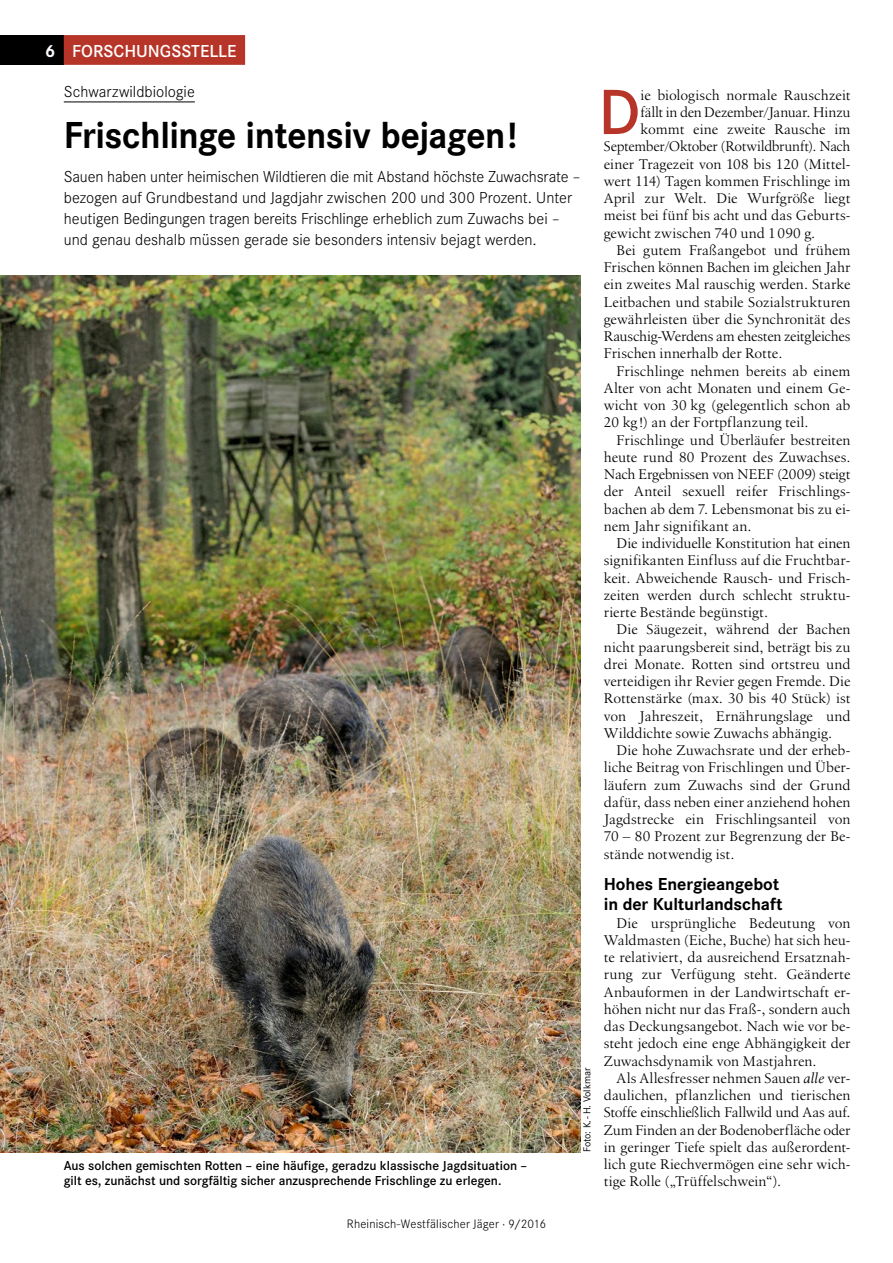
<style>
.page{position:relative;width:893px;height:1263px;background:#fff}
.page>*{position:absolute;margin:0;border:0;box-sizing:border-box;transform-origin:0 0}
.t1{font:600 66.3px "Corporate S";color:#b63528}
.t2{font:700 39px "Corporate S";letter-spacing:-.015em;color:#000;scale:.95 1}
.t3{font:700 18px/19.5px "Corporate S";letter-spacing:-.005em;color:#000}
.t4{font:600 18px "Corporate S";color:#fff}
.t5{font:300 16.5px/21px "Corporate S";color:#000}
.t6{font:14.55px/17.2px "Birka LT Pro";color:#000;text-align:justify}
.t7{font:14.55px "Birka LT Pro";letter-spacing:-.02em;color:#000}
.t8{font:14.55px "Birka LT Pro";letter-spacing:.02em;color:#000}
.t9{font:600 13.5px/15px "Corporate S";color:#000}
.t10{font:300 12.75px "Corporate S";letter-spacing:.01em;color:#000}
.t11{font:10.5px "Corporate S";color:#000}
.s1{font-weight:700}
.s2{font-style:italic}
</style>
<div class="page">
<div style="left:0;top:35px;width:64px;height:30px;background:#000"></div>
<img style="left:0;top:275px;width:580px;height:877px">
<div style="left:64px;top:35px;width:181px;height:30px;background:#b63528"></div>
<hr style="left:64px;top:102px;width:131px;height:1px;background:#000">
<p class="t4" style="left:45px;top:40px;width:193px"><span class="s1">6</span> FORSCHUNGSSTELLE</p>
<p class="t5" style="left:64px;top:82px;width:133px">Schwarzwildbiologie</p>
<h2 class="t2" style="left:64px;top:113px;width:479px">Frischlinge intensiv bejagen!</h2>
<p class="t5" style="left:64px;top:166px;width:519px">Sauen haben unter heimischen Wildtieren die mit Abstand höchste Zuwachsrate – bezogen auf Grundbestand und Jagdjahr zwischen 200 und 300 Prozent. Unter heutigen Bedingungen tragen bereits Frischlinge erheblich zum Zuwachs bei – und genau deshalb müssen gerade sie besonders intensiv bejagt werden.</p>
<p class="t9" style="left:64px;top:1158px;width:465px">Aus solchen gemischten Rotten – eine häufige, geradzu klassische Jagdsituation – gilt es, zunächst und sorgfältig sicher anzusprechende Frischlinge zu erlegen.</p>
<p class="t10" style="left:347px;top:1217px;width:201px">Rheinisch-Westfälischer Jäger · 9/2016</p>
<p class="t11" style="left:581px;top:1152px;width:86px;rotate:-90deg">Foto: K.-H. Volkmar</p>
<h1 class="t1" style="left:598px;top:74px;width:44px">D</h1>
<p class="t6" style="left:640px;top:86px;width:211px">ie biologisch normale Rauschzeit</p>
<p class="t6" style="left:640px;top:103px;width:211px">fällt in den Dezember/Januar. Hinzu</p>
<p class="t6" style="left:640px;top:121px;width:211px">kommt eine zweite Rausche im</p>
<p class="t7" style="left:604px;top:138px;width:248px">September/Oktober (Rotwildbrunft). Nach</p>
<p class="t6" style="left:604px;top:155px;width:248px">einer Tragezeit von 108 bis 120 (Mittel-</p>
<p class="t6" style="left:604px;top:172px;width:248px">wert 114) Tagen kommen Frischlinge im</p>
<p class="t6" style="left:604px;top:190px;width:248px">April zur Welt. Die Wurfgröße liegt</p>
<p class="t6" style="left:604px;top:207px;width:248px">meist bei fünf bis acht und das Geburts-</p>
<p class="t6" style="left:604px;top:224px;width:213px">gewicht zwischen 740 und 1090 g.</p>
<p class="t6" style="left:617px;top:241px;width:235px">Bei gutem Fraßangebot und frühem</p>
<p class="t6" style="left:604px;top:259px;width:248px">Frischen können Bachen im gleichen Jahr</p>
<p class="t6" style="left:604px;top:276px;width:248px">ein zweites Mal rauschig werden. Starke</p>
<p class="t6" style="left:604px;top:293px;width:248px">Leitbachen und stabile Sozialstrukturen</p>
<p class="t6" style="left:604px;top:310px;width:248px">gewährleisten über die Synchronität des</p>
<p class="t6" style="left:604px;top:328px;width:248px">Rauschig-Werdens am ehesten zeitgleiches</p>
<p class="t6" style="left:604px;top:345px;width:180px">Frischen innerhalb der Rotte.</p>
<p class="t6" style="left:617px;top:362px;width:235px">Frischlinge nehmen bereits ab einem</p>
<p class="t6" style="left:604px;top:379px;width:248px">Alter von acht Monaten und einem Ge-</p>
<p class="t6" style="left:604px;top:397px;width:248px">wicht von 30 kg (gelegentlich schon ab</p>
<p class="t6" style="left:604px;top:414px;width:206px">20 kg !) an der Fortpflanzung teil.</p>
<p class="t6" style="left:617px;top:431px;width:235px">Frischlinge und Überläufer bestreiten</p>
<p class="t6" style="left:604px;top:448px;width:248px">heute rund 80 Prozent des Zuwachses.</p>
<p class="t6" style="left:604px;top:466px;width:248px">Nach Ergebnissen von NEEF (2009) steigt</p>
<p class="t6" style="left:604px;top:483px;width:247px">der Anteil sexuell reifer Frischlings-</p>
<p class="t6" style="left:604px;top:500px;width:248px">bachen ab dem 7. Lebensmonat bis zu ei-</p>
<p class="t8" style="left:604px;top:517px;width:149px">nem Jahr signifikant an.</p>
<p class="t6" style="left:617px;top:535px;width:235px">Die individuelle Konstitution hat einen</p>
<p class="t6" style="left:604px;top:552px;width:248px">signifikanten Einfluss auf die Fruchtbar-</p>
<p class="t6" style="left:604px;top:569px;width:248px">keit. Abweichende Rausch- und Frisch-</p>
<p class="t6" style="left:604px;top:586px;width:248px">zeiten werden durch schlecht struktu-</p>
<p class="t6" style="left:604px;top:604px;width:166px">rierte Bestände begünstigt.</p>
<p class="t6" style="left:617px;top:621px;width:235px">Die Säugezeit, während der Bachen</p>
<p class="t6" style="left:604px;top:638px;width:248px">nicht paarungsbereit sind, beträgt bis zu</p>
<p class="t6" style="left:604px;top:655px;width:248px">drei Monate. Rotten sind ortstreu und</p>
<p class="t6" style="left:604px;top:673px;width:248px">verteidigen ihr Revier gegen Fremde. Die</p>
<p class="t6" style="left:604px;top:690px;width:248px">Rottenstärke (max. 30 bis 40 Stück) ist</p>
<p class="t6" style="left:604px;top:707px;width:248px">von Jahreszeit, Ernährungslage und</p>
<p class="t6" style="left:604px;top:724px;width:230px">Wilddichte sowie Zuwachs abhängig.</p>
<p class="t6" style="left:617px;top:742px;width:235px">Die hohe Zuwachsrate und der erheb-</p>
<p class="t6" style="left:604px;top:759px;width:248px">liche Beitrag von Frischlingen und Über-</p>
<p class="t6" style="left:604px;top:776px;width:248px">läufern zum Zuwachs sind der Grund</p>
<p class="t6" style="left:604px;top:793px;width:248px">dafür, dass neben einer anziehend hohen</p>
<p class="t6" style="left:604px;top:811px;width:248px">Jagdstrecke ein Frischlingsanteil von</p>
<p class="t6" style="left:604px;top:828px;width:248px">70 – 80 Prozent zur Begrenzung der Be-</p>
<p class="t6" style="left:604px;top:845px;width:132px">stände notwendig ist.</p>
<p class="t3" style="left:604px;top:875px;width:180px">Hohes Energieangebot in der Kulturlandschaft</p>
<p class="t6" style="left:604px;top:914px;width:248px;text-indent:13px">Die ursprüngliche Bedeutung von Waldmasten (Eiche, Buche) hat sich heu&shy;te relativiert, da ausreichend Ersatznah&shy;rung zur Verfügung steht. Geänderte Anbauformen in der Landwirtschaft er&shy;höhen nicht nur das Fraß-, sondern auch das Deckungsangebot. Nach wie vor be&shy;steht jedoch eine enge Abhängigkeit der Zuwachsdynamik von Mastjahren.</p>
<p class="t6" style="left:604px;top:1069px;width:248px;text-indent:13px">Als Allesfresser nehmen Sauen <span class="s2">alle</span> ver&shy;daulichen, pflanzlichen und tierischen Stoffe einschließlich Fallwild und Aas auf.<br>Zum Finden an der Bodenoberfläche oder in geringer Tiefe spielt das außerordent&shy;lich gute Riechvermögen eine sehr wich&shy;tige Rolle („Trüffelschwein“).</p>
</div>
